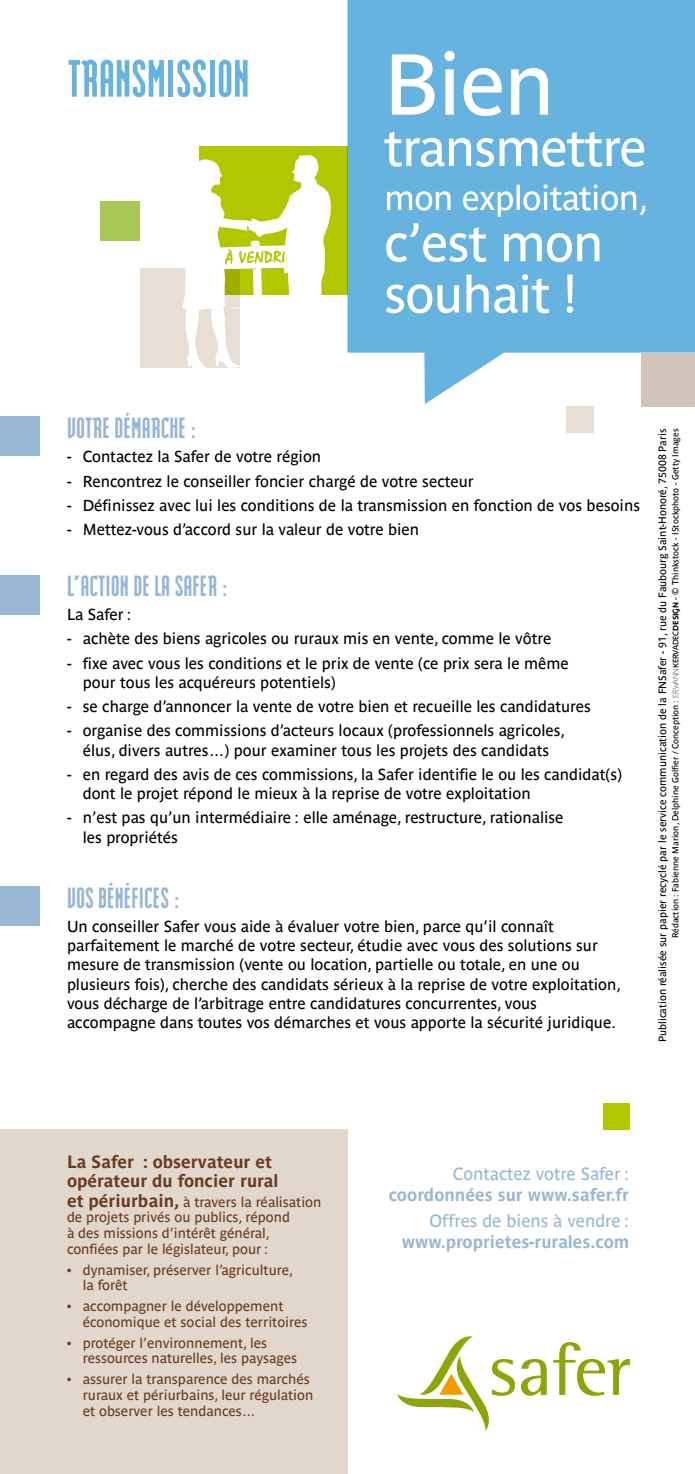
<style>
.page{position:relative;width:695px;height:1474px;background:#fff}
.page>*{position:absolute;margin:0;border:0;box-sizing:border-box;transform-origin:0 0}
.t1{font:900 62.82px "Modula";color:#67b3df}
.t2{font:900 35px "Modula";color:#98b7d5}
.t3{font:700 17.5px "Parisine";color:#98b7d5}
.t4{font:700 17.5px/19.2px "Parisine";color:#6a3a1c}
.t5{font:17.5px "Parisine";color:#98b7d5}
.t6{font:15.75px/19.2px "Parisine";color:#000}
.t7{font:14px/15.8px "Parisine";color:#6a3a1c}
.t8{font:10.5px "Parisine";color:#000}
.t9{font:8.75px "Parisine";color:#000}
.s1{font-family:"Parisine Plus Clair";font-size:7.88px}
.s2{font-family:"Parisine Plus";font-size:7.88px}
.s3{font-family:"Parisine Plus";font-weight:700;font-size:7.88px}
.s4{font-weight:700;font-size:17.5px}
</style>
<div class="page">
<svg style="left:347px;top:0;width:347px;height:404px;background:#7cbde3"></svg>
<div style="left:140px;top:268px;width:99px;height:99px;background:#e7dfd6"></div>
<div style="left:566px;top:406px;width:27px;height:26px;background:#e7dfd6"></div>
<div style="left:198px;top:146px;width:149px;height:149px;background:#b1c800"></div>
<div style="left:0;top:416px;width:40px;height:39px;background:#98b7d5"></div>
<div style="left:0;top:574px;width:40px;height:40px;background:#98b7d5"></div>
<div style="left:0;top:886px;width:40px;height:40px;background:#98b7d5"></div>
<svg style="left:521px;top:1359px;width:25px;height:36px"></svg>
<svg style="left:553px;top:1342px;width:76px;height:53px"></svg>
<svg style="left:397px;top:1336px;width:118px;height:94px"></svg>
<div style="left:100px;top:201px;width:40px;height:40px;background:#a8c855"></div>
<div style="left:0;top:1129px;width:347px;height:344px;background:#e2d7cc"></div>
<div style="left:641px;top:353px;width:53px;height:53px;background:#d3c4ba"></div>
<div style="left:603px;top:1103px;width:26px;height:26px;background:#b1c800"></div>
<svg style="left:386px;top:274px;width:187px;height:39px"></svg>
<svg style="left:386px;top:223px;width:213px;height:39px"></svg>
<svg style="left:387px;top:184px;width:258px;height:33px"></svg>
<svg style="left:384px;top:132px;width:260px;height:35px"></svg>
<svg style="left:392px;top:51px;width:156px;height:65px"></svg>
<svg style="left:182px;top:155px;width:149px;height:213px"></svg>
<h1 class="t1" style="left:68px;top:50px;width:183px">TRANSMISSION</h1>
<h2 class="t2" style="left:67px;top:412px;width:132px">VOTRE DÉMARCHE :</h2>
<p class="t6" style="left:67px;top:447px;width:255px">- Contactez la Safer de votre région</p>
<p class="t6" style="left:67px;top:471px;width:408px">- Rencontrez le conseiller foncier chargé de votre secteur</p>
<p class="t6" style="left:67px;top:495px;width:574px">- Définissez avec lui les conditions de la transmission en fonction de vos besoins</p>
<p class="t6" style="left:67px;top:520px;width:353px">- Mettez-vous d’accord sur la valeur de votre bien</p>
<h2 class="t2" style="left:67px;top:569px;width:163px">L’ACTION DE LA SAFER :</h2>
<p class="t6" style="left:67px;top:605px;width:66px">La Safer :</p>
<p class="t6" style="left:67px;top:629px;width:485px">- achète des biens agricoles ou ruraux mis en vente, comme le vôtre</p>
<p class="t6" style="left:83px;top:653px;width:487px;text-indent:-16px">- fixe avec vous les conditions et le prix de vente (ce prix sera le même pour tous les acquéreurs potentiels)</p>
<p class="t6" style="left:67px;top:697px;width:525px">- se charge d’annoncer la vente de votre bien et recueille les candidatures</p>
<p class="t6" style="left:67px;top:721px;width:499px;text-align:center">- organise des commissions d’acteurs locaux (professionnels agricoles, élus, divers autres…) pour examiner tous les projets des candidats</p>
<p class="t6" style="left:83px;top:764px;width:540px;text-indent:-16px">- en regard des avis de ces commissions, la Safer identifie le ou les candidat(s) dont le projet répond le mieux à la reprise de votre exploitation</p>
<p class="t6" style="left:83px;top:808px;width:482px;text-indent:-16px">- n’est pas qu’un intermédiaire : elle aménage, restructure, rationalise les propriétés</p>
<h2 class="t2" style="left:67px;top:881px;width:115px">VOS BÉNÉFICES :</h2>
<p class="t6" style="left:67px;top:916px;width:555px">Un conseiller Safer vous aide à évaluer votre bien, parce qu’il connaît parfaitement le marché de votre secteur, étudie avec vous des solutions sur mesure de transmission (vente ou location, partielle ou totale, en une ou plusieurs fois), cherche des candidats sérieux à la reprise de votre exploitation, vous décharge de l’arbitrage entre candidatures concurrentes, vous accompagne dans toutes vos démarches et vous apporte la sécurité juridique.</p>
<p class="t8" style="left:656px;top:1042px;width:615px;rotate:-90deg">Publication réalisée sur papier recyclé par le service communication de la FNSafer - 91, rue du Faubourg Saint-Honoré, 75008 Paris</p>
<p class="t9" style="left:670px;top:938px;width:511px;rotate:-90deg">Rédaction : Fabienne Marion, Delphine Golfier / Conception : <span class="s1">ERWANN</span><span class="s2">KERVADEC</span><span class="s3">DESIGN</span> - © Thinkstock - IStockphoto - Getty Images</p>
<p class="t4" style="left:67px;top:1152px;width:213px">La Safer : observateur et opérateur du foncier rural</p>
<p class="t7" style="left:67px;top:1193px;width:256px"><span class="s4">et périurbain,</span> à travers la réalisation de projets privés ou publics, répond<br>à des missions d’intérêt général, confiées par le législateur, pour :</p>
<p class="t7" style="left:83px;top:1261px;width:212px;text-indent:-16px">• dynamiser, préserver l’agriculture, la forêt</p>
<p class="t7" style="left:83px;top:1298px;width:226px;text-indent:-16px">• accompagner le développement économique et social des territoires</p>
<p class="t7" style="left:83px;top:1334px;width:216px;text-indent:-16px">• protéger l’environnement, les ressources naturelles, les paysages</p>
<p class="t7" style="left:83px;top:1371px;width:232px;text-indent:-16px">• assurer la transparence des marchés ruraux et périurbains, leur régulation et observer les tendances…</p>
<p class="t5" style="left:453px;top:1163px;width:178px">Contactez votre Safer :</p>
<p class="t3" style="left:388px;top:1184px;width:242px">coordonnées sur www.safer.fr</p>
<p class="t5" style="left:429px;top:1210px;width:201px">Offres de biens à vendre :</p>
<p class="t3" style="left:401px;top:1231px;width:229px">www.proprietes-rurales.com</p>
</div>
